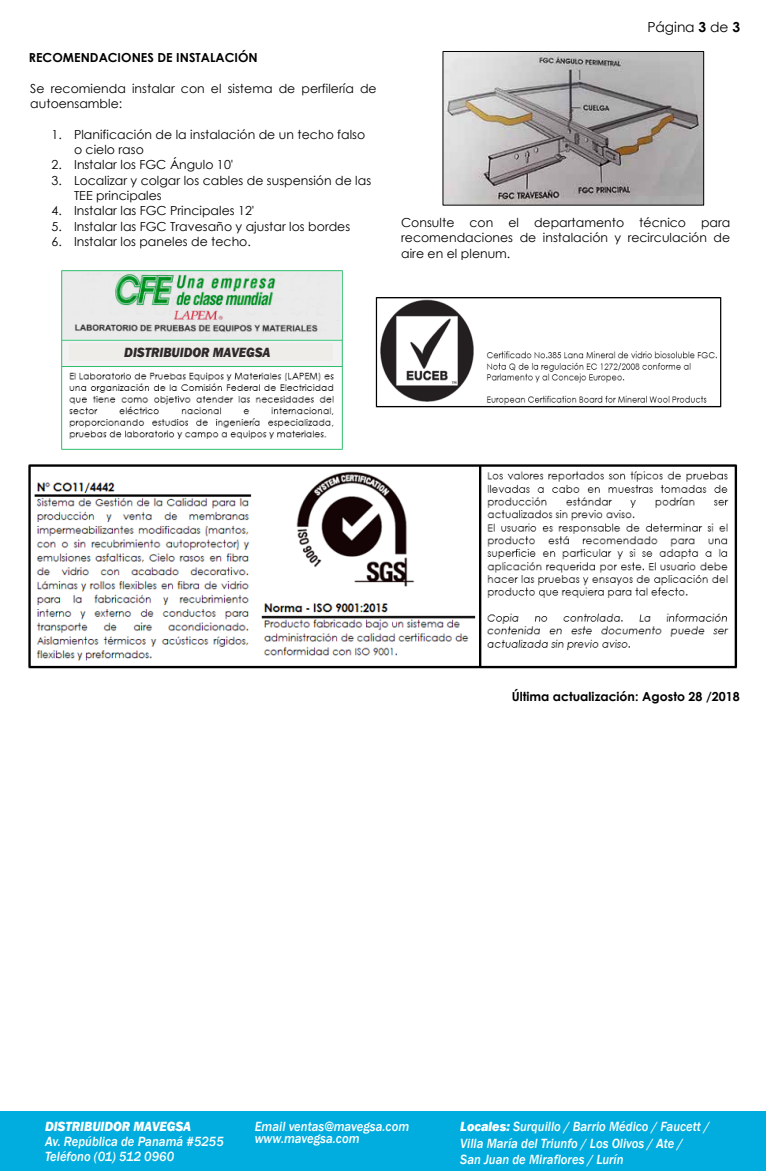
<style>
.page{position:relative;width:766px;height:1171px;background:#fff}
.page>*{position:absolute;margin:0;border:0;box-sizing:border-box;transform-origin:0 0}
.t1{font:italic 500 13.75px/16.5px "Franklin Gothic";color:#fff;scale:.93 1}
.t2{font:italic 800 13.75px "Franklin Gothic";color:#fff;scale:.93 1}
.t3{font:italic 800 13.75px "Franklin Gothic";color:#2f292b;scale:.93 1}
.t4{font:13.75px "Century Gothic";color:#000}
.t5{font:12.5px/15.2px "Century Gothic";letter-spacing:.005em;color:#000}
.t6{font:700 12.5px "Century Gothic";color:#000}
.s1{font-weight:700}
.s2{font-weight:800}
</style>
<div class="page">
<img style="left:28px;top:464px;width:710px;height:205px">
<img style="left:375px;top:297px;width:347px;height:111px">
<img style="left:61px;top:270px;width:282px;height:180px">
<img style="left:444px;top:53px;width:257px;height:150px">
<div style="left:442px;top:51px;width:261px;height:154px;border:1px solid #000"></div>
<div style="left:69px;top:343px;width:263px;height:17px;background:#eeede9"></div>
<div style="left:511px;top:300px;width:179px;height:41px;background:#fff"></div>
<div style="left:0;top:1110px;width:765px;height:60px;background:#00adde"></div>
<p class="t6" style="left:29px;top:48px;width:230px">RECOMENDACIONES DE INSTALACIÓN</p>
<p class="t5" style="left:30px;top:80px;width:347px">Se recomienda instalar con el sistema de perfilería de autoensamble:</p>
<p class="t5" style="left:74px;top:126px;width:292px;text-indent:-22px">1. Planificación de la instalación de un techo falso o cielo raso</p>
<p class="t5" style="left:51px;top:157px;width:183px">2. Instalar los FGC Ángulo 10'</p>
<p class="t5" style="left:74px;top:172px;width:298px;text-indent:-22px">3. Localizar y colgar los cables de suspensión de las<br>TEE principales</p>
<p class="t5" style="left:51px;top:203px;width:204px">4. Instalar las FGC Principales 12'</p>
<p class="t5" style="left:51px;top:218px;width:300px">5. Instalar las FGC Travesaño y ajustar los bordes</p>
<p class="t5" style="left:51px;top:234px;width:201px">6. Instalar los paneles de techo.</p>
<p class="t4" style="left:647px;top:17px;width:94px">Página <span class="s1">3</span> de <span class="s1">3</span></p>
<p class="t5" style="left:401px;top:214px;width:330px;text-align:justify">Consulte con el departamento técnico para recomendaciones de instalación y recirculación de aire en el plenum.</p>
<p class="t3" style="left:124px;top:343px;width:159px">DISTRIBUIDOR MAVEGSA</p>
<p class="t6" style="left:511px;top:686px;width:229px">Última actualización: Agosto 28 /2018</p>
<p class="t2" style="left:45px;top:1117px;width:159px">DISTRIBUIDOR MAVEGSA</p>
<p class="t1" style="left:45px;top:1133px;width:194px;line-height:14.8px">Av. República de Panamá #5255<br>Teléfono (01) 512 0960</p>
<p class="t1" style="left:254px;top:1120px;width:167px;line-height:11.9px">Email ventas@mavegsa.com www.mavegsa.com</p>
<p class="t1" style="left:460px;top:1118px;width:269px"><span class="s2">Locales:</span> Surquillo / Barrio Médico / Faucett /<br>Villa María del Triunfo / Los Olivos / Ate /<br>San Juan de Miraflores / Lurín</p>
</div>
